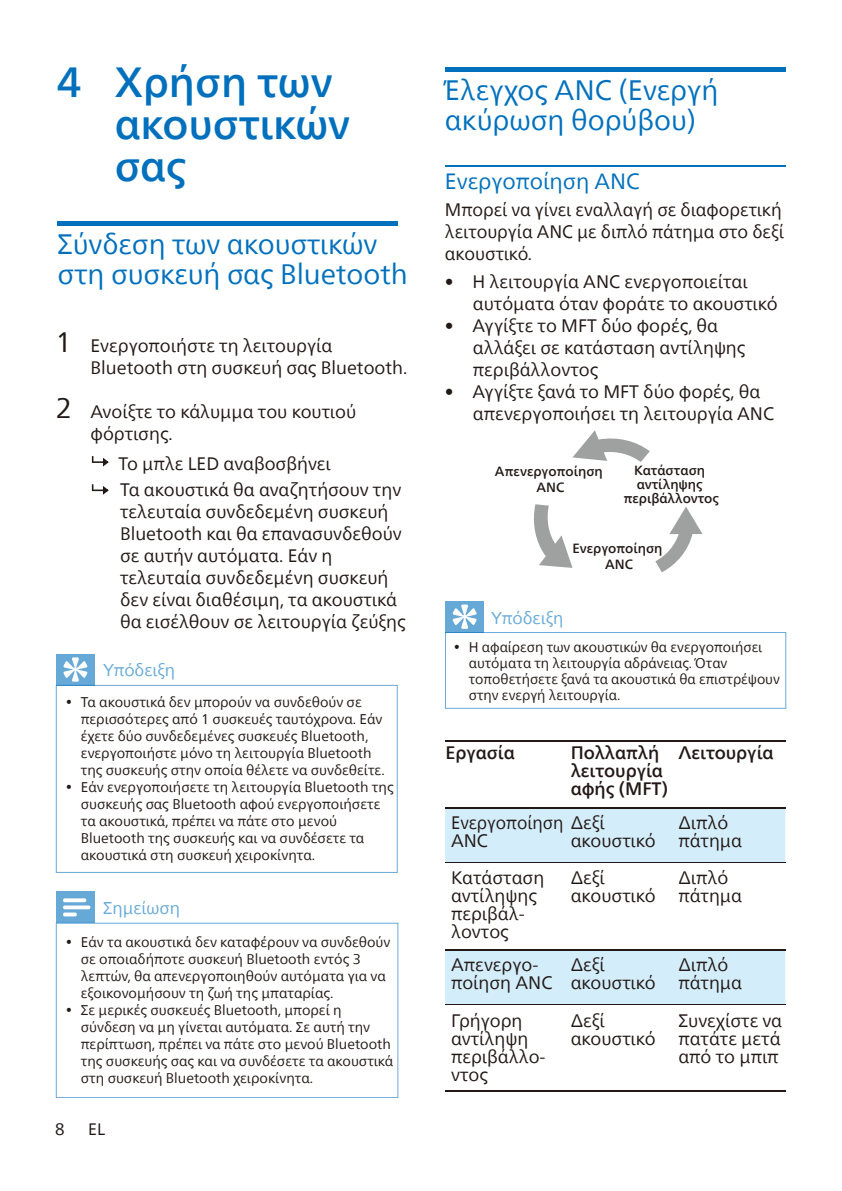
<style>
.page{position:relative;width:842px;height:1191px;background:#fff}
.page>*{position:absolute;margin:0;border:0;box-sizing:border-box;transform-origin:0 0}
.t1{font:500 42px/42px "Neue Frutiger World";color:#0070bd}
.t2{font:28px/30px "Neue Frutiger World";color:#0070bd}
.t3{font:28px "Neue Frutiger World";color:#221815}
.t4{font:22px "Neue Frutiger World";color:#0070bd}
.t5{font:18px/18px "Neue Frutiger World";color:#221815}
.t6{font:500 18px/18px "Neue Frutiger World";color:#221815}
.t7{font:18px/18px "Neue Frutiger World";color:#221815;scale:.95 1}
.t8{font:17px "Neue Frutiger World";color:#0070bd}
.t9{font:16.6px "Neue Frutiger World";color:#221815}
.t10{font:14px/17px "Neue Frutiger World";color:#221815}
.t11{font:500 13.4px/16px "Neue Frutiger World";color:#221815;text-align:center}
</style>
<div class="page">
<div style="left:445px;top:809px;width:340px;height:53px;background:#d3edfb"></div>
<hr style="left:445px;top:740px;width:128px;height:1px;background:#221815">
<hr style="left:573px;top:740px;width:108px;height:1px;background:#221815">
<hr style="left:681px;top:740px;width:104px;height:1px;background:#221815">
<hr style="left:445px;top:808px;width:128px;height:1px;background:#221815">
<hr style="left:573px;top:808px;width:108px;height:1px;background:#221815">
<hr style="left:681px;top:808px;width:104px;height:1px;background:#221815">
<hr style="left:445px;top:862px;width:128px;height:1px;background:#221815">
<hr style="left:573px;top:862px;width:108px;height:1px;background:#221815">
<hr style="left:681px;top:862px;width:104px;height:1px;background:#221815">
<div style="left:445px;top:950px;width:340px;height:54px;background:#d3edfb"></div>
<hr style="left:445px;top:949px;width:128px;height:1px;background:#221815">
<hr style="left:573px;top:949px;width:108px;height:1px;background:#221815">
<hr style="left:681px;top:949px;width:104px;height:1px;background:#221815">
<hr style="left:445px;top:1004px;width:128px;height:1px;background:#221815">
<hr style="left:573px;top:1004px;width:108px;height:1px;background:#221815">
<hr style="left:681px;top:1004px;width:104px;height:1px;background:#221815">
<hr style="left:445px;top:1090px;width:128px;height:1px;background:#221815">
<hr style="left:573px;top:1090px;width:108px;height:1px;background:#221815">
<hr style="left:681px;top:1090px;width:104px;height:1px;background:#221815">
<hr style="left:445px;top:67px;width:340px;height:4px;background:#0070bd">
<hr style="left:445px;top:165px;width:340px;height:1px;background:#0070bd">
<svg style="left:655px;top:507px;width:47px;height:65px"></svg>
<svg style="left:572px;top:430px;width:78px;height:32px"></svg>
<svg style="left:534px;top:504px;width:38px;height:64px"></svg>
<hr style="left:58px;top:222px;width:340px;height:4px;background:#0070bd">
<svg style="left:92px;top:456px;width:17px;height:10px"></svg>
<svg style="left:92px;top:484px;width:17px;height:11px"></svg>
<div style="left:56px;top:654px;width:39px;height:31px;background:#66a9d7"></div>
<svg style="left:64px;top:657px;width:23px;height:24px"></svg>
<div style="left:56px;top:892px;width:39px;height:31px;background:#66a9d7"></div>
<svg style="left:63px;top:898px;width:27px;height:18px"></svg>
<div style="left:445px;top:601px;width:39px;height:31px;background:#66a9d7"></div>
<svg style="left:453px;top:604px;width:24px;height:25px"></svg>
<h1 class="t1" style="left:115px;top:62px;width:237px;text-indent:-58px">4 Χρήση των ακουστικών σας</h1>
<h2 class="t2" style="left:58px;top:229px;width:352px">Σύνδεση των ακουστικών στη συσκευή σας Bluetooth</h2>
<h2 class="t3" style="left:56px;top:321px;width:18px">1</h2>
<h2 class="t3" style="left:56px;top:387px;width:18px">2</h2>
<p class="t5" style="left:91px;top:335px;width:318px;line-height:22px">Ενεργοποιήστε τη λειτουργία<br>Bluetooth στη συσκευή σας Bluetooth.</p>
<p class="t5" style="left:91px;top:401px;width:267px;line-height:22px">Ανοίξτε το κάλυμμα του κουτιού φόρτισης.</p>
<p class="t5" style="left:119px;top:451px;width:284px;line-height:25.4px">Το μπλε LED αναβοσβήνει<br>Τα ακουστικά θα αναζητήσουν την</p>
<p class="t5" style="left:120px;top:500px;width:287px;line-height:22px">τελευταία συνδεδεμένη συσκευή<br>Bluetooth και θα επανασυνδεθούν σε αυτήν αυτόματα. Εάν η τελευταία συνδεδεμένη συσκευή δεν είναι διαθέσιμη, τα ακουστικά θα εισέλθουν σε λειτουργία ζεύξης</p>
<p class="t8" style="left:103px;top:657px;width:74px">Υπόδειξη</p>
<p class="t10" style="left:81px;top:693px;width:305px;text-indent:-15px">• Τα ακουστικά δεν μπορούν να συνδεθούν σε περισσότερες από 1 συσκευές ταυτόχρονα. Εάν έχετε δύο συνδεδεμένες συσκευές Bluetooth, ενεργοποιήστε μόνο τη λειτουργία Bluetooth της συσκευής στην οποία θέλετε να συνδεθείτε.</p>
<p class="t10" style="left:81px;top:778px;width:314px;text-indent:-15px">• Εάν ενεργοποιήσετε τη λειτουργία Bluetooth της συσκευής σας Bluetooth αφού ενεργοποιήσετε τα ακουστικά, πρέπει να πάτε στο μενού Bluetooth της συσκευής και να συνδέσετε τα ακουστικά στη συσκευή χειροκίνητα.</p>
<p class="t8" style="left:103px;top:895px;width:78px">Σημείωση</p>
<p class="t10" style="left:81px;top:933px;width:311px;text-indent:-15px">• Εάν τα ακουστικά δεν καταφέρουν να συνδεθούν σε οποιαδήποτε συσκευή Bluetooth εντός 3 λεπτών, θα απενεργοποιηθούν αυτόματα για να εξοικονομήσουν τη ζωή της μπαταρίας.</p>
<p class="t10" style="left:81px;top:1001px;width:314px;text-indent:-15px">• Σε μερικές συσκευές Bluetooth, μπορεί η σύνδεση να μη γίνεται αυτόματα. Σε αυτή την περίπτωση, πρέπει να πάτε στο μενού Bluetooth της συσκευής σας και να συνδέσετε τα ακουστικά στη συσκευή Bluetooth χειροκίνητα.</p>
<p class="t9" style="left:55px;top:1116px;width:11px">8</p>
<p class="t9" style="left:88px;top:1116px;width:19px">EL</p>
<h2 class="t2" style="left:445px;top:75px;width:275px">Έλεγχος ANC (Ενεργή ακύρωση θορύβου)</h2>
<h3 class="t4" style="left:445px;top:164px;width:196px">Ενεργοποίηση ANC</h3>
<p class="t5" style="left:445px;top:199px;width:340px;line-height:22px;text-align:justify">Μπορεί να γίνει εναλλαγή σε διαφορετική λειτουργία ANC με διπλό πάτημα στο δεξί ακουστικό.</p>
<p class="t5" style="left:473px;top:270px;width:306px;line-height:22px;text-indent:-28px">• Η λειτουργία ANC ενεργοποιείται αυτόματα όταν φοράτε το ακουστικό</p>
<p class="t5" style="left:473px;top:314px;width:274px;line-height:22px;text-indent:-28px">• Αγγίξτε το MFT δύο φορές, θα αλλάξει σε κατάσταση αντίληψης περιβάλλοντος</p>
<p class="t5" style="left:473px;top:380px;width:303px;line-height:22px;text-indent:-28px">• Αγγίξτε ξανά το MFT δύο φορές, θα απενεργοποιήσει τη λειτουργία ANC</p>
<p class="t11" style="left:495px;top:463px;width:109px">Απενεργοποίηση<br>ANC</p>
<p class="t11" style="left:624px;top:463px;width:97px;line-height:14px">Κατάσταση αντίληψης περιβάλλοντος</p>
<p class="t11" style="left:572px;top:541px;width:92px">Ενεργοποίηση<br>ANC</p>
<p class="t8" style="left:491px;top:604px;width:74px">Υπόδειξη</p>
<p class="t10" style="left:469px;top:639px;width:312px;line-height:16px;text-indent:-15px">• Η αφαίρεση των ακουστικών θα ενεργοποιήσει αυτόματα τη λειτουργία αδράνειας. Όταν τοποθετήσετε ξανά τα ακουστικά θα επιστρέψουν στην ενεργή λειτουργία.</p>
<p class="t6" style="left:445px;top:744px;width:71px">Εργασία</p>
<p class="t6" style="left:571px;top:744px;width:99px">Πολλαπλή λειτουργία αφής (MFT)</p>
<p class="t6" style="left:678px;top:744px;width:97px">Λειτουργία</p>
<p class="t7" style="left:451px;top:814px;width:163px">Ενεργοποίηση Δεξί<br>ANC</p>
<p class="t5" style="left:571px;top:822px;width:87px;line-height:37px">ακουστικό<br>Δεξί</p>
<p class="t5" style="left:571px;top:887px;width:87px">ακουστικό</p>
<p class="t5" style="left:451px;top:869px;width:95px">Κατάσταση αντίληψης περιβάλ&shy;λοντος</p>
<p class="t5" style="left:451px;top:955px;width:103px">Απενεργο&shy;ποίηση ANC</p>
<p class="t5" style="left:571px;top:955px;width:87px">Δεξί ακουστικό</p>
<p class="t5" style="left:571px;top:1012px;width:87px">Δεξί ακουστικό</p>
<p class="t5" style="left:451px;top:1012px;width:96px">Γρήγορη αντίληψη περιβάλλο&shy;ντος</p>
<p class="t5" style="left:678px;top:814px;width:65px">Διπλό πάτημα</p>
<p class="t5" style="left:678px;top:869px;width:65px">Διπλό πάτημα</p>
<p class="t5" style="left:678px;top:955px;width:65px">Διπλό πάτημα</p>
<p class="t5" style="left:678px;top:1012px;width:105px;text-align:justify">Συνεχίστε να πατάτε μετά από το μπιπ</p>
</div>
